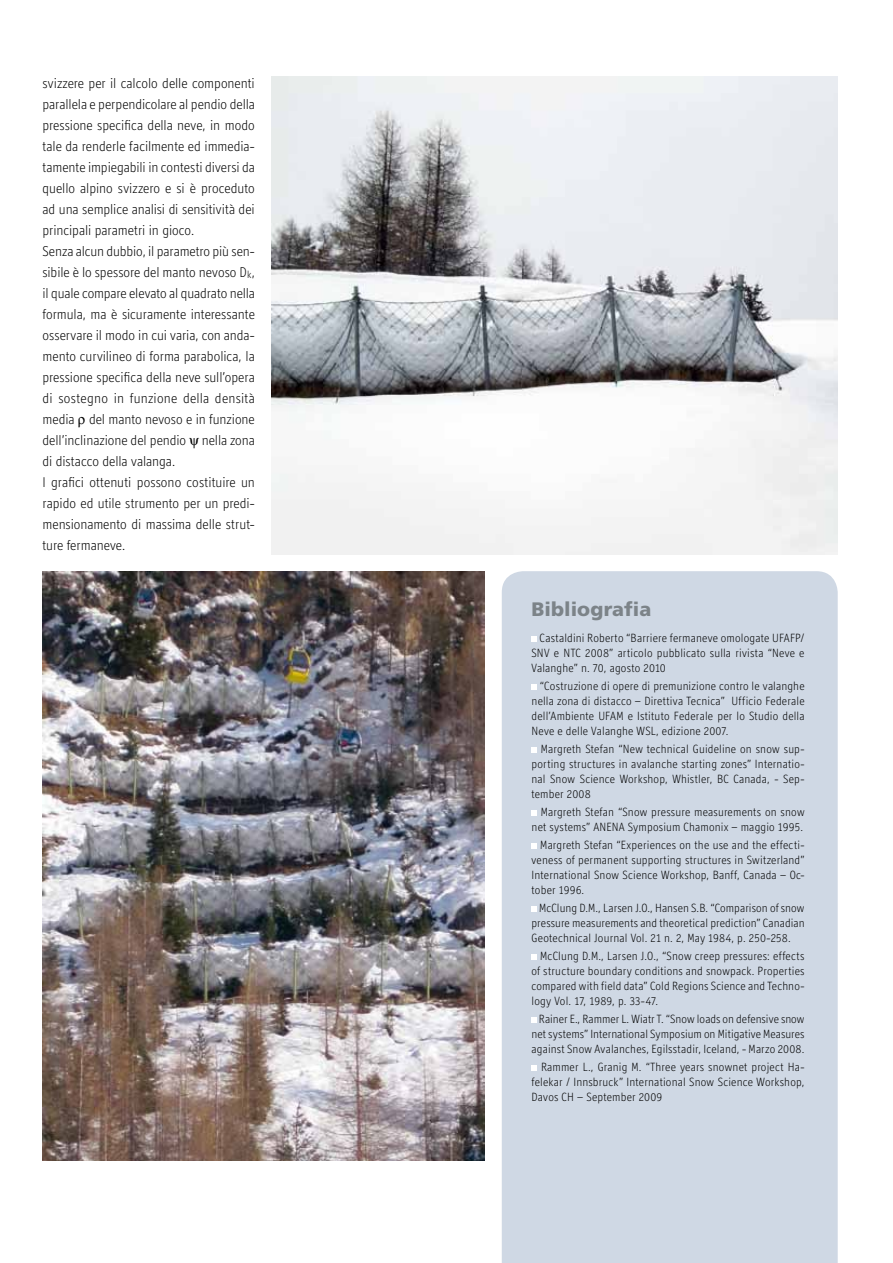
<style>
.page{position:relative;width:893px;height:1263px;background:#fff}
.page>*{position:absolute;margin:0;border:0;box-sizing:border-box;transform-origin:0 0}
.t1{font:900 19.5px "Frutiger";letter-spacing:.005em;color:#7c8388}
.t2{font:300 14.25px/21px "Officina Display ITC";color:#000}
.t3{font:300 12px/15px "Officina Display ITC";letter-spacing:.015em;color:#000;text-align:justify}
</style>
<div class="page">
<img style="left:43px;top:571px;width:442px;height:590px">
<div style="left:502px;top:571px;width:336px;height:692px;background:#cfd8e4"></div>
<img style="left:272px;top:77px;width:566px;height:477px">
<svg style="left:531px;top:636px;width:6px;height:6px"></svg>
<svg style="left:531px;top:684px;width:6px;height:6px"></svg>
<svg style="left:531px;top:747px;width:6px;height:6px"></svg>
<svg style="left:531px;top:810px;width:6px;height:6px"></svg>
<svg style="left:531px;top:843px;width:6px;height:6px"></svg>
<svg style="left:531px;top:906px;width:6px;height:6px"></svg>
<svg style="left:531px;top:954px;width:6px;height:6px"></svg>
<svg style="left:531px;top:1017px;width:6px;height:6px"></svg>
<svg style="left:531px;top:1065px;width:6px;height:6px"></svg>
<p class="t2" style="left:43px;top:72px;width:214px">svizzere per il calcolo delle componenti parallela e perpendicolare al pendio della pressione specifica della neve, in modo tale da renderle facilmente ed immedia&shy;tamente impiegabili in contesti diversi da quello alpino svizzero e si è proceduto ad una semplice analisi di sensitività dei principali parametri in gioco.<br>Senza alcun dubbio, il parametro più sen&shy;sibile è lo spessore del manto nevoso D<sub>k</sub>, il quale compare elevato al quadrato nella formula, ma è sicuramente interessante osservare il modo in cui varia, con anda&shy;mento curvilineo di forma parabolica, la pressione specifica della neve sull’opera di sostegno in funzione della densità media del manto nevoso e in funzione dell’inclinazione del pendio nella zona di distacco della valanga.<br>I grafici ottenuti possono costituire un rapido ed utile strumento per un predi&shy;mensionamento di massima delle strut&shy;ture fermaneve.</p>
<h1 class="t1" style="left:531px;top:597px;width:121px">Bibliografia</h1>
<p class="t3" style="left:531px;top:630px;width:274px;text-indent:8px">Castaldini Roberto “Barriere fermaneve omologate UFAFP/ SNV e NTC 2008” articolo pubblicato sulla rivista “Neve e Valanghe” n. 70, agosto 2010</p>
<p class="t3" style="left:531px;top:678px;width:275px;text-indent:8px">“Costruzione di opere di premunizione contro le valanghe nella zona di distacco – Direttiva Tecnica” Ufficio Federale dell’Ambiente UFAM e Istituto Federale per lo Studio della Neve e delle Valanghe WSL, edizione 2007.</p>
<p class="t3" style="left:531px;top:741px;width:274px;text-indent:9px">Margreth Stefan “New technical Guideline on snow sup&shy;porting structures in avalanche starting zones” Internatio&shy;nal Snow Science Workshop, Whistler, BC Canada, - Sep&shy;tember 2008</p>
<p class="t3" style="left:531px;top:804px;width:274px;text-align:right">Margreth Stefan “Snow pressure measurements on snow net systems” ANENA Symposium Chamonix – maggio 1995.</p>
<p class="t3" style="left:531px;top:837px;width:275px;text-indent:9px">Margreth Stefan “Experiences on the use and the effecti&shy;veness of permanent supporting structures in Switzerland” International Snow Science Workshop, Banff, Canada – Oc&shy;tober 1996.</p>
<p class="t3" style="left:532px;top:900px;width:274px;text-indent:8px">McClung D.M., Larsen J.O., Hansen S.B. “Comparison of snow pressure measurements and theoretical prediction” Canadian Geotechnical Journal Vol. 21 n. 2, May 1984, p. 250-258.</p>
<p class="t3" style="left:531px;top:948px;width:274px;text-indent:9px">McClung D.M., Larsen J.O., “Snow creep pressures: effects of structure boundary conditions and snowpack. Properties compared with field data” Cold Regions Science and Techno&shy;logy Vol. 17, 1989, p. 33-47.</p>
<p class="t3" style="left:532px;top:1011px;width:274px;text-indent:7px">Rainer E., Rammer L. Wiatr T. “Snow loads on defensive snow net systems” International Symposium on Mitigative Measures against Snow Avalanches, Egilsstadir, Iceland, - Marzo 2008.</p>
<p class="t3" style="left:531px;top:1059px;width:274px;text-indent:9px">Rammer L., Granig M. “Three years snownet project Ha&shy;felekar / Innsbruck” International Snow Science Workshop, Davos CH – September 2009</p>
</div>
